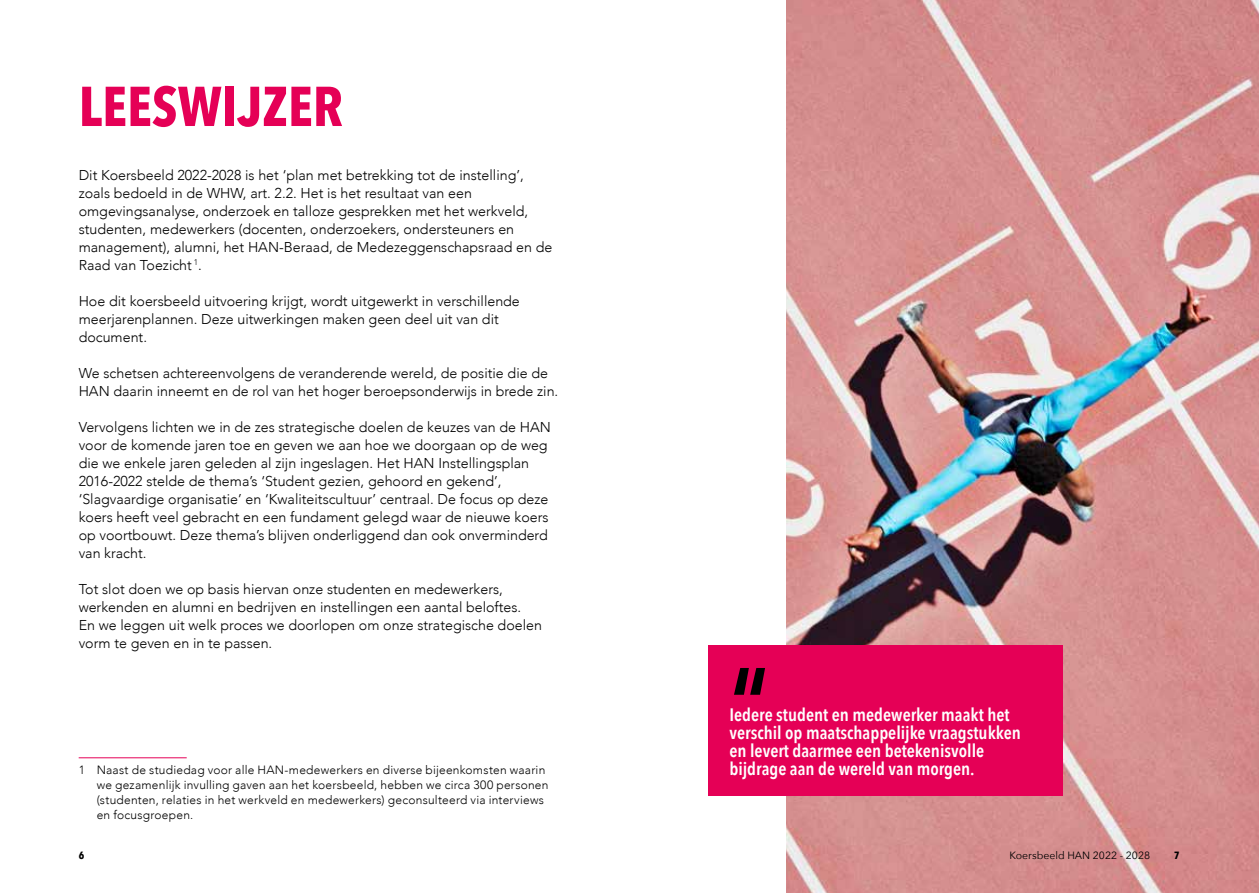
<style>
.page{position:relative;width:1259px;height:893px;background:#fff}
.page>*{position:absolute;margin:0;border:0;box-sizing:border-box;transform-origin:0 0}
.t1{font:600 108px "Avenir Next Condensed";color:#000}
.t2{font:700 55.5px "Avenir Next Condensed";color:#e50056}
.t3{font:600 18px/18px "Avenir Next Condensed";color:#fff}
.t4{font:300 14.25px/18px "Avenir";color:#000}
.t5{font:300 12px/15px "Avenir";letter-spacing:.02em;color:#000}
.t6{font:10.5px "Avenir Next";color:#000}
.t7{font:700 10.5px "Avenir Next Condensed";color:#000}
</style>
<div class="page">
<img style="left:787px;top:0;width:472px;height:893px">
<hr style="left:79px;top:757px;width:108px;height:1px;background:#e50056">
<div style="left:708px;top:646px;width:354px;height:150px;background:#e50056"></div>
<h2 class="t2" style="left:79px;top:72px;width:266px">LEESWIJZER</h2>
<p class="t4" style="left:79px;top:166px;width:475px">Dit Koersbeeld 2022-2028 is het ‘plan met betrekking tot de instelling’, zoals bedoeld in de WHW, art. 2.2. Het is het resultaat van een omgevingsanalyse, onderzoek en talloze gesprekken met het werkveld, studenten, medewerkers (docenten, onderzoekers, ondersteuners en management), alumni, het HAN-Beraad, de Medezeggenschapsraad en de Raad van Toezicht <sup>1</sup>.</p>
<p class="t4" style="left:79px;top:292px;width:443px">Hoe dit koersbeeld uitvoering krijgt, wordt uitgewerkt in verschillende meerjarenplannen. Deze uitwerkingen maken geen deel uit van dit document.</p>
<p class="t4" style="left:79px;top:364px;width:481px">We schetsen achtereenvolgens de veranderende wereld, de positie die de<br>HAN daarin inneemt en de rol van het hoger beroepsonderwijs in brede zin.</p>
<p class="t4" style="left:79px;top:418px;width:474px">Vervolgens lichten we in de zes strategische doelen de keuzes van de HAN voor de komende jaren toe en geven we aan hoe we doorgaan op de weg die we enkele jaren geleden al zijn ingeslagen. Het HAN Instellingsplan 2016-2022 stelde de thema’s ‘Student gezien, gehoord en gekend’, ‘Slagvaardige organisatie’ en ‘Kwaliteitscultuur’ centraal. De focus op deze koers heeft veel gebracht en een fundament gelegd waar de nieuwe koers op voortbouwt. Deze thema’s blijven onderliggend dan ook onverminderd van kracht.</p>
<p class="t4" style="left:79px;top:580px;width:465px">Tot slot doen we op basis hiervan onze studenten en medewerkers, werkenden en alumni en bedrijven en instellingen een aantal beloftes.<br>En we leggen uit welk proces we doorlopen om onze strategische doelen vorm te geven en in te passen.</p>
<p class="t5" style="left:97px;top:762px;width:453px;text-indent:-18px">1 Naast de studiedag voor alle HAN-medewerkers en diverse bijeenkomsten waarin we gezamenlijk invulling gaven aan het koersbeeld, hebben we circa 300 personen (studenten, relaties in het werkveld en medewerkers) geconsulteerd via interviews en focusgroepen.</p>
<h1 class="t1" style="left:730px;top:613px;width:40px">“</h1>
<p class="t3" style="left:729px;top:705px;width:293px">Iedere student en medewerker maakt het verschil op maatschappelĳke vraagstukken en levert daarmee een betekenisvolle bijdrage aan de wereld van morgen.</p>
<p class="t7" style="left:79px;top:849px;width:7px">6</p>
<p class="t6" style="left:1009px;top:847px;width:142px">Koersbeeld HAN 2022 - 2028</p>
<p class="t7" style="left:1174px;top:849px;width:7px">7</p>
</div>
